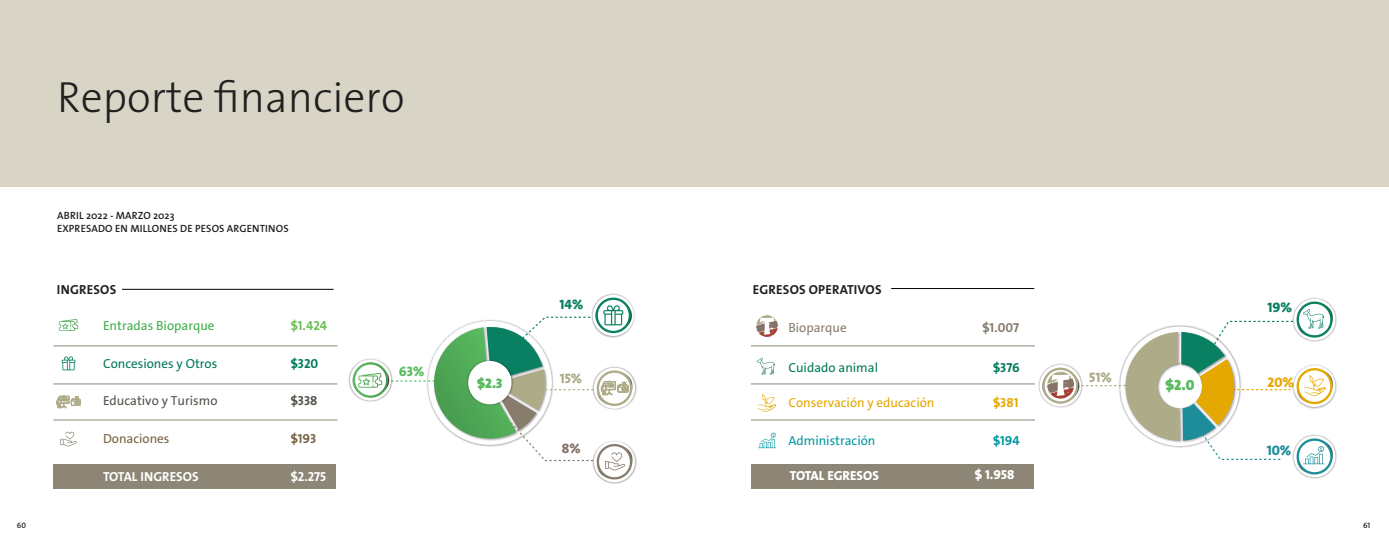
<style>
.page{position:relative;width:1389px;height:546px;background:#fff}
.page>*{position:absolute;margin:0;border:0;box-sizing:border-box;transform-origin:0 0}
.t1{font:300 43.75px "The Sans";color:#231f20}
.t2{font:14.79px "The Sans Black Caps";color:#5abc60}
.t3{font:13.83px "The Sans Black Caps";color:#5abc60}
.t4{font:13.83px "The Sans Extra Bold Caps";color:#088061}
.t5{font:13.83px "The Sans Extra Bold Caps";color:#aeab88}
.t6{font:13.83px "The Sans Extra Bold Caps";color:#e5a800}
.t7{font:13.83px "The Sans Extra Bold Caps";color:#1e8d9a}
.t8{font:13.65px "The Sans Extra Bold Caps";color:#088061}
.t9{font:13.65px "The Sans Extra Bold Caps";color:#aeab88}
.t10{font:13.65px "The Sans Extra Bold Caps";color:#5abc60}
.t11{font:13.65px "The Sans Extra Bold Caps";color:#877267}
.t12{font:13.12px "The Sans";color:#007a5a}
.t13{font:700 13.12px "The Sans";letter-spacing:.015em;color:#231f20}
.t14{font:13.12px "The Sans";color:#e5a800}
.t15{font:13.12px "The Sans";color:#40ae49}
.t16{font:13.12px "The Sans";color:#52544a}
.t17{font:13.12px "The Sans";color:#0099a2}
.t18{font:700 13.12px "The Sans";color:#fff}
.t19{font:800 13.12px "The Sans";color:#fff}
.t20{font:13.12px "The Sans";color:#766340}
.t21{font:13.12px "The Sans";color:#887d6d}
.t22{font:13.12px "The Sans Bold Caps";color:#007a5a}
.t23{font:13.12px "The Sans Bold Caps";color:#6abf53}
.t24{font:13.12px "The Sans Bold Caps";color:#fff}
.t25{font:13.12px "The Sans Extra Bold Caps";color:#fff}
.t26{font:13.12px "The Sans Bold Caps";color:#887d6d}
.t27{font:13.12px "The Sans Bold Caps";color:#52544a}
.t28{font:13.12px "The Sans Bold Caps";color:#766340}
.t29{font:13.12px "The Sans Bold Caps";color:#e5a800}
.t30{font:13.12px "The Sans Bold Caps";color:#0099a2}
.t31{font:600 10.5px "The Sans";letter-spacing:.015em;color:#231f20}
.t32{font:7.88px "The Sans Semi Bold Caps";color:#231f20}
</style>
<div class="page">
<div style="left:0;top:0;width:1389px;height:187px;background:#d9d5c6"></div>
<svg style="left:62px;top:356px;width:13px;height:14px"></svg>
<svg style="left:59px;top:319px;width:19px;height:12px"></svg>
<svg style="left:57px;top:395px;width:24px;height:13px"></svg>
<svg style="left:60px;top:431px;width:17px;height:15px"></svg>
<hr style="left:53px;top:345px;width:284px;height:1px;background:#8d8676">
<hr style="left:751px;top:345px;width:284px;height:1px;background:#8d8676">
<hr style="left:53px;top:383px;width:284px;height:1px;background:#8d8676">
<hr style="left:751px;top:383px;width:284px;height:1px;background:#8d8676">
<hr style="left:53px;top:420px;width:284px;height:1px;background:#8d8676">
<hr style="left:751px;top:420px;width:284px;height:1px;background:#8d8676">
<div style="left:53px;top:464px;width:283px;height:25px;background:#8d8676"></div>
<hr style="left:122px;top:289px;width:212px;height:1px;background:#000">
<img style="left:348px;top:373px;width:2px;height:14px">
<img style="left:606px;top:293px;width:14px;height:2px">
<svg style="left:350px;top:295px;width:287px;height:189px"></svg>
<div style="left:752px;top:463px;width:282px;height:25px;background:#8d8676"></div>
<svg style="left:758px;top:432px;width:18px;height:16px"></svg>
<svg style="left:758px;top:394px;width:18px;height:18px"></svg>
<svg style="left:757px;top:358px;width:18px;height:16px"></svg>
<img style="left:1038px;top:379px;width:2px;height:14px">
<svg style="left:1040px;top:297px;width:297px;height:182px"></svg>
<hr style="left:891px;top:288px;width:143px;height:1px;background:#000">
<svg style="left:756px;top:315px;width:22px;height:22px"></svg>
<p class="t1" style="left:57px;top:61px;width:349px">Reporte financiero</p>
<p class="t31" style="left:57px;top:207px;width:119px">ABRIL 2022 - MARZO 2023</p>
<p class="t31" style="left:57px;top:220px;width:233px">EXPRESADO EN MILLONES DE PESOS ARGENTINOS</p>
<p class="t13" style="left:57px;top:278px;width:61px">INGRESOS</p>
<p class="t15" style="left:103px;top:317px;width:113px">Entradas Bioparque</p>
<p class="t12" style="left:103px;top:355px;width:116px">Concesiones y Otros</p>
<p class="t16" style="left:103px;top:392px;width:116px">Educativo y Turismo</p>
<p class="t20" style="left:103px;top:430px;width:68px">Donaciones</p>
<p class="t18" style="left:103px;top:465px;width:97px">TOTAL INGRESOS</p>
<p class="t23" style="left:291px;top:315px;width:38px">$1.424</p>
<p class="t22" style="left:291px;top:352px;width:29px">$320</p>
<p class="t27" style="left:291px;top:390px;width:28px">$338</p>
<p class="t28" style="left:291px;top:427px;width:27px">$193</p>
<p class="t24" style="left:291px;top:465px;width:37px">$2.275</p>
<p class="t10" style="left:399px;top:360px;width:27px">63%</p>
<p class="t3" style="left:477px;top:371px;width:27px">$2.3</p>
<p class="t8" style="left:560px;top:293px;width:25px">14%</p>
<p class="t9" style="left:560px;top:367px;width:24px">15%</p>
<p class="t11" style="left:562px;top:437px;width:20px">8%</p>
<p class="t13" style="left:753px;top:278px;width:130px">EGRESOS OPERATIVOS</p>
<p class="t21" style="left:788px;top:319px;width:60px">Bioparque</p>
<p class="t26" style="left:982px;top:316px;width:38px">$1.007</p>
<p class="t12" style="left:788px;top:359px;width:91px">Cuidado animal</p>
<p class="t22" style="left:993px;top:356px;width:28px">$376</p>
<p class="t14" style="left:788px;top:394px;width:148px">Conservación y educación</p>
<p class="t29" style="left:993px;top:391px;width:27px">$381</p>
<p class="t17" style="left:788px;top:432px;width:89px">Administración</p>
<p class="t30" style="left:993px;top:430px;width:28px">$194</p>
<p class="t19" style="left:790px;top:464px;width:91px">TOTAL EGRESOS</p>
<p class="t25" style="left:975px;top:463px;width:41px">$ 1.958</p>
<p class="t5" style="left:1089px;top:365px;width:24px">51%</p>
<p class="t2" style="left:1165px;top:372px;width:31px">$2.0</p>
<p class="t4" style="left:1267px;top:296px;width:26px">19%</p>
<p class="t6" style="left:1267px;top:371px;width:28px">20%</p>
<p class="t7" style="left:1267px;top:438px;width:26px">10%</p>
<p class="t32" style="left:17px;top:518px;width:11px">60</p>
<p class="t32" style="left:1363px;top:518px;width:9px">61</p>
</div>
